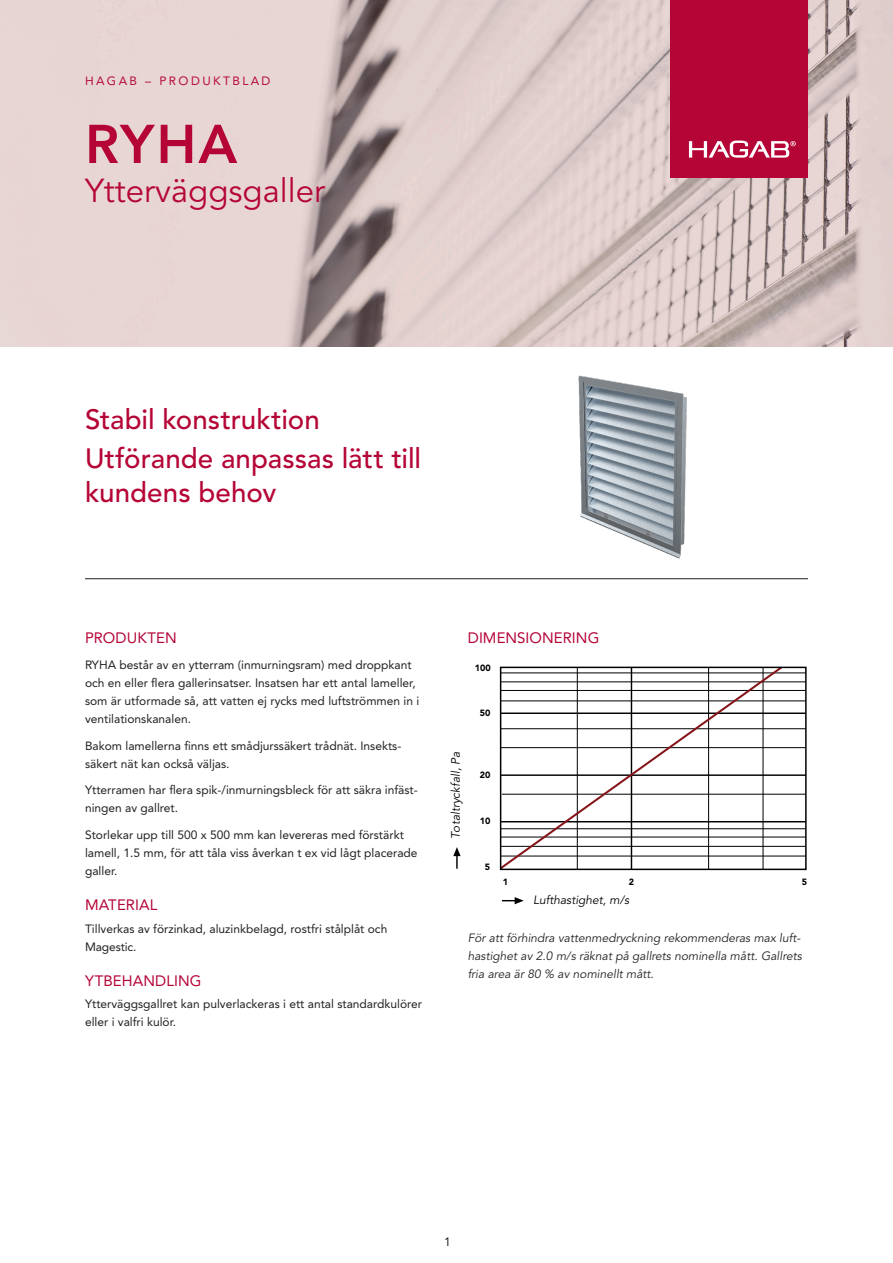
<style>
.page{position:relative;width:893px;height:1263px;background:#fff}
.page>*{position:absolute;margin:0;border:0;box-sizing:border-box;transform-origin:0 0}
.t1{font:800 54px "Avenir LT Std";color:#b50536}
.t2{font:33px "Avenir LT Std";color:#b50536}
.Datablad_-_mellanrubrik{font:500 27.75px/34.5px "Avenir LT Std";color:#b50536}
.Datablad_-_brödtext_avstånd_efter{font:15px "Avenir LT Std";letter-spacing:.005em;color:#b50536}
.Datablad_-_mellanrubrik-2{font:15px "Avenir LT Std";letter-spacing:.005em;color:#b50536}
.Datablad_-_brödtext_avstånd_efter-2{font:12px/18px "Avenir LT Std";color:#231f20}
.Datablad_-_bröd_kursiv{font:italic 12px/18px "Avenir LT Std";color:#231f20}
.t3{font:italic 12px "Avenir LT Std";color:#000001}
.t4{font:12px "Avenir LT Std";letter-spacing:.2em;color:#b50938}
.t5{font:900 9px "Avenir LT Std";color:#000001}
</style>
<div class="page">
<svg style="left:0;top:0;width:893px;height:347px;background:#d9c8c7"></svg>
<div style="left:670px;top:0;width:138px;height:178px;background:#b50536"></div>
<svg style="left:689px;top:141px;width:107px;height:17px"></svg>
<hr style="left:85px;top:578px;width:723px;height:1px;background:#231f20">
<img style="left:522px;top:375px;width:232px;height:204px">
<hr style="left:501px;top:774px;width:305px;height:2px;background:#000001">
<hr style="left:501px;top:681px;width:305px;height:1px;background:#000001">
<hr style="left:501px;top:690px;width:305px;height:1px;background:#000001">
<hr style="left:501px;top:747px;width:305px;height:1px;background:#000001">
<hr style="left:501px;top:828px;width:305px;height:1px;background:#000001">
<hr style="left:502px;top:794px;width:304px;height:1px;background:#000001">
<hr style="left:501px;top:837px;width:305px;height:1px;background:#000001">
<svg style="left:453px;top:847px;width:8px;height:22px"></svg>
<svg style="left:502px;top:897px;width:22px;height:7px"></svg>
<hr style="left:501px;top:728px;width:305px;height:1px;background:#000001">
<hr style="left:501px;top:672px;width:305px;height:1px;background:#000001">
<hr style="left:501px;top:700px;width:305px;height:1px;background:#000001">
<hr style="left:501px;top:712px;width:305px;height:2px;background:#000001">
<hr style="left:501px;top:846px;width:305px;height:1px;background:#000001">
<hr style="left:501px;top:856px;width:305px;height:1px;background:#000001">
<hr style="left:501px;top:821px;width:305px;height:1px;background:#000001">
<svg style="left:503px;top:670px;width:294px;height:197px"></svg>
<div style="left:500px;top:667px;width:307px;height:203px;border:2px solid #000001"></div>
<p class="t4" style="left:85px;top:74px;width:187px">HAGAB – PRODUKTBLAD</p>
<h1 class="t1" style="left:85px;top:112px;width:154px">RYHA</h1>
<h2 class="t2" style="left:85px;top:172px;width:242px">Ytterväggsgaller</h2>
<p class="Datablad_-_mellanrubrik" style="left:85px;top:403px;width:236px">Stabil konstruktion</p>
<p class="Datablad_-_mellanrubrik" style="left:85px;top:442px;width:338px">Utförande anpassas lätt till kundens behov</p>
<p class="Datablad_-_brödtext_avstånd_efter" style="left:85px;top:629px;width:93px">PRODUKTEN</p>
<p class="Datablad_-_brödtext_avstånd_efter-2" style="left:85px;top:656px;width:336px">RYHA består av en ytterram (inmurningsram) med droppkant och en eller flera gallerinsatser. Insatsen har ett antal lameller, som är utformade så, att vatten ej rycks med luftströmmen in i ventilationskanalen.</p>
<p class="Datablad_-_brödtext_avstånd_efter-2" style="left:85px;top:737px;width:318px">Bakom lamellerna finns ett smådjurssäkert trådnät. Insekts&shy;säkert nät kan också väljas.</p>
<p class="Datablad_-_brödtext_avstånd_efter-2" style="left:85px;top:781px;width:334px">Ytterramen har flera spik-/inmurningsbleck för att säkra infäst&shy;ningen av gallret.</p>
<p class="Datablad_-_brödtext_avstånd_efter-2" style="left:85px;top:826px;width:334px">Storlekar upp till 500 x 500 mm kan levereras med förstärkt lamell, 1.5 mm, för att tåla viss åverkan t ex vid lågt placerade galler.</p>
<p class="Datablad_-_mellanrubrik-2" style="left:85px;top:896px;width:74px">MATERIAL</p>
<p class="Datablad_-_brödtext_avstånd_efter-2" style="left:85px;top:919px;width:304px">Tillverkas av förzinkad, aluzinkbelagd, rostfri stålplåt och<br>Magestic.</p>
<p class="Datablad_-_mellanrubrik-2" style="left:85px;top:972px;width:118px">YTBEHANDLING</p>
<p class="Datablad_-_brödtext_avstånd_efter-2" style="left:85px;top:995px;width:339px">Ytterväggsgallret kan pulverlackeras i ett antal standardkulörer eller i valfri kulör.</p>
<p class="Datablad_-_brödtext_avstånd_efter" style="left:468px;top:629px;width:133px">DIMENSIONERING</p>
<p class="t5" style="left:475px;top:663px;width:17px">100</p>
<p class="t5" style="left:480px;top:707px;width:12px">50</p>
<p class="t3" style="left:449px;top:839px;width:89px;rotate:-90deg">Totaltryckfall, Pa</p>
<p class="t5" style="left:480px;top:769px;width:12px">20</p>
<p class="t5" style="left:480px;top:815px;width:12px">10</p>
<p class="t5" style="left:485px;top:862px;width:7px">5</p>
<p class="t5" style="left:503px;top:876px;width:7px">1</p>
<p class="t5" style="left:629px;top:876px;width:7px">2</p>
<p class="t3" style="left:533px;top:893px;width:98px">Lufthastighet, m/s</p>
<p class="t5" style="left:802px;top:876px;width:7px">5</p>
<p class="Datablad_-_bröd_kursiv" style="left:468px;top:929px;width:336px">För att förhindra vattenmedryckning rekommenderas max luft&shy;hastighet av 2.0 m/s räknat på gallrets nominella mått. Gallrets fria area är 80 % av nominellt mått.</p>
<p class="Datablad_-_brödtext_avstånd_efter-2" style="left:444px;top:1233px;width:8px">1</p>
</div>
